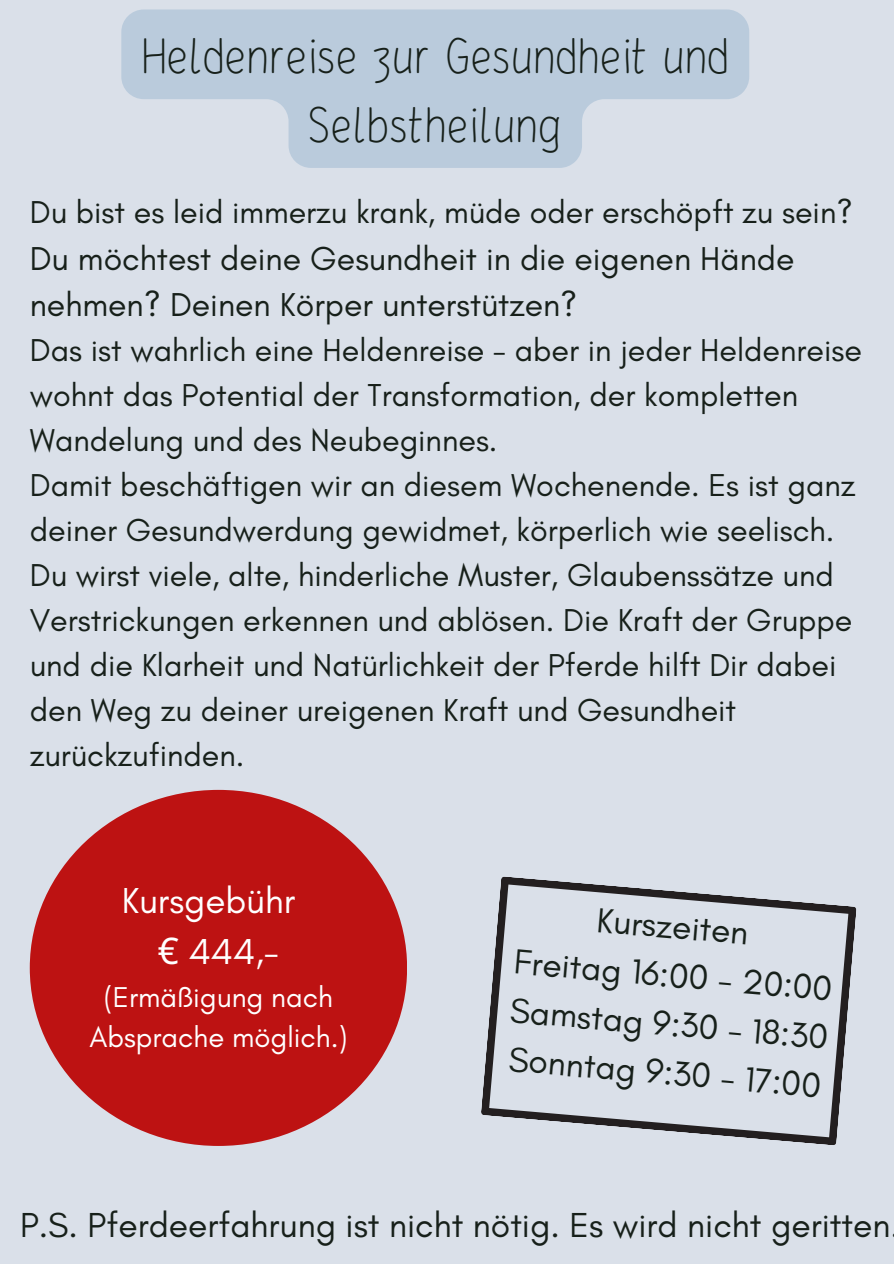
<style>
.page{position:relative;width:894px;height:1264px;background:#fff}
.page>*{position:absolute;margin:0;border:0;box-sizing:border-box;transform-origin:0 0}
.t1{font:49.05px/68.7px "Xarrovv";color:#17201a;text-align:center}
.t2{font:36.75px "Glacial Indifference";color:#fff}
.t3{font:35.4px/48.6px "Glacial Indifference";color:#17201a;text-align:center}
.t4{font:33.75px/46.2px "Glacial Indifference";color:#17201a}
.t5{font:32.25px/45px "Glacial Indifference";color:#17201a}
.t6{font:29.25px/40.5px "Glacial Indifference";color:#fff;text-align:center}
.s1{font-family:"Noto Sans"}
</style>
<div class="page">
<div style="left:0;top:0;width:893px;height:1263px;background:#dae0e9"></div>
<div style="left:30px;top:789px;width:377px;height:356px;background:#bd1212;border-radius:50%"></div>
<svg style="left:481px;top:876px;width:375px;height:269px"></svg>
<svg style="left:121px;top:9px;width:628px;height:159px;fill:#bacbdc"></svg>
<p class="t1" style="left:141px;top:20px;width:590px">Heldenreise zur Gesundheit und<br>Selbstheilung</p>
<p class="t5" style="left:30px;top:190px;width:824px">Du bist es leid immerzu krank, müde oder erschöpft zu sein?</p>
<p class="t4" style="left:30px;top:235px;width:766px">Du möchtest deine Gesundheit in die eigenen Hände nehmen? Deinen Körper unterstützen?</p>
<p class="t5" style="left:30px;top:327px;width:833px">Das ist wahrlich eine Heldenreise - aber in jeder Heldenreise wohnt das Potential der Transformation, der kompletten Wandelung und des Neubeginnes.<br>Damit beschäftigen wir an diesem Wochenende. Es ist ganz deiner Gesundwerdung gewidmet, körperlich wie seelisch.<br>Du wirst viele, alte, hinderliche Muster, Glaubenssätze und Verstrickungen erkennen und ablösen. Die Kraft der Gruppe und die Klarheit und Natürlichkeit der Pferde hilft Dir dabei den Weg zu deiner ureigenen Kraft und Gesundheit zurückzufinden.</p>
<h1 class="t2" style="left:122px;top:878px;width:175px">Kursgebühr</h1>
<h2 class="t2" style="left:158px;top:929px;width:123px"><span class="s1">€</span> 444,-</h2>
<p class="t6" style="left:89px;top:976px;width:259px">(Ermäßigung nach<br>Absprache möglich.)</p>
<p class="t3" style="left:520px;top:888px;width:321px;rotate:5deg">Kurszeiten<br>Freitag 16:00 - 20:00<br>Samstag 9:30 - 18:30<br>Sonntag 9:30 - 17:00</p>
<h2 class="t3" style="left:20px;top:1200px;width:871px">P.S. Pferdeerfahrung ist nicht nötig. Es wird nicht geritten</h2>
</div>
